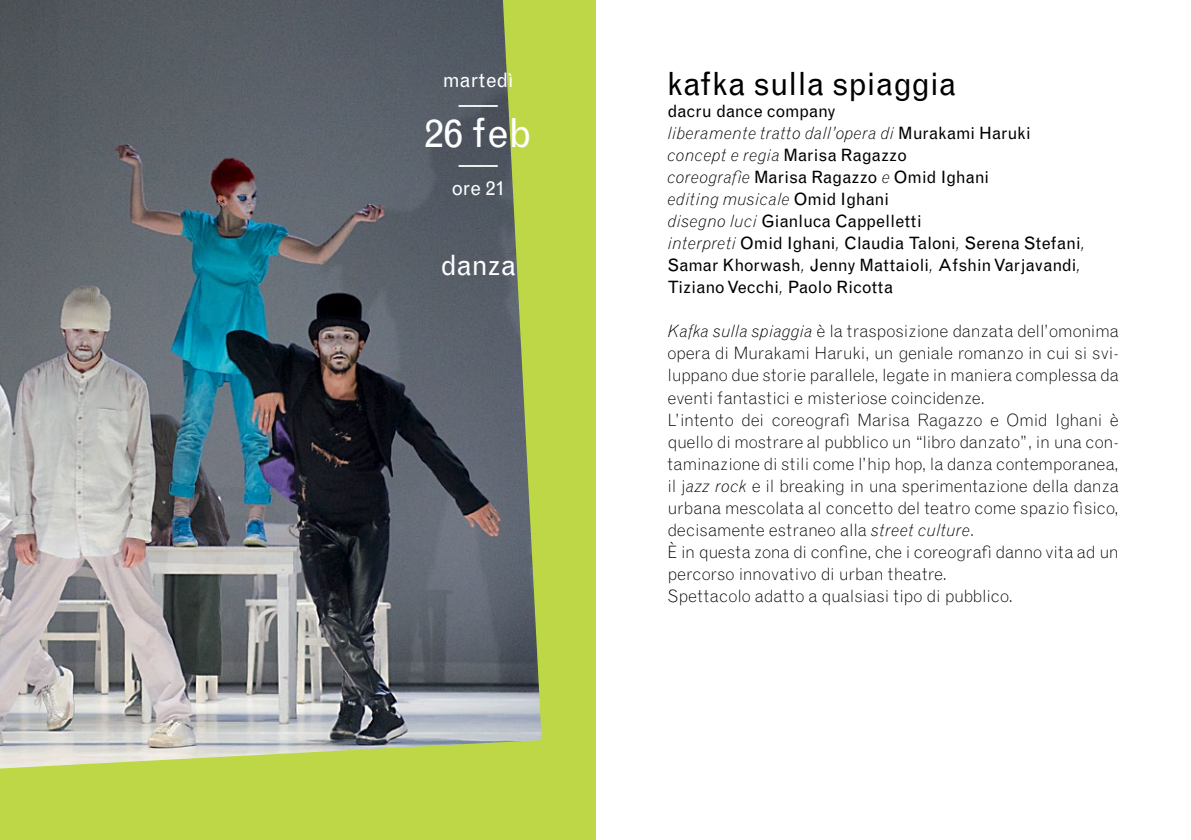
<style>
.page{position:relative;width:1191px;height:840px;background:#fff}
.page>*{position:absolute;margin:0;border:0;box-sizing:border-box;transform-origin:0 0}
.t1{font:40px "Grotesque MT Std";color:#fff}
.t2{font:32px "Grotesque MT Std";color:#000}
.t3{font:28px "Grotesque MT Std";letter-spacing:-.005em;color:#fff}
.t4{font:20px/24px "Grotesque MT Std";color:#fff;text-align:center}
.t5{font:300 17px/22px "Grotesque MT Std";letter-spacing:-.01em;color:#000}
.t6{font:17px/22px "Grotesque MT Std";letter-spacing:-.005em;color:#000}
.s1{font-weight:300;font-style:italic}
.s2{font-style:italic}
</style>
<div class="page">
<div style="left:0;top:0;width:595px;height:839px;background:#bed747"></div>
<img style="left:0;top:0;width:541px;height:768px">
<p class="t4" style="left:443px;top:68px;width:72px">martedì ––––</p>
<h1 class="t1" style="left:424px;top:109px;width:109px">26 feb</h1>
<p class="t4" style="left:451px;top:152px;width:55px">–––– ore 21</p>
<h3 class="t3" style="left:440px;top:248px;width:77px">danza</h3>
<h2 class="t2" style="left:667px;top:65px;width:290px">kafka sulla spiaggia</h2>
<p class="t6" style="left:667px;top:100px;width:419px">dacru dance company<br><span class="s1">liberamente tratto dall’opera di</span> Murakami Haruki <span class="s1">concept e regia</span> Marisa Ragazzo<br><span class="s1">coreografie</span> Marisa Ragazzo <span class="s1">e</span> Omid Ighani<br><span class="s1">editing musicale</span> Omid Ighani<br><span class="s1">disegno luci</span> Gianluca Cappelletti<br><span class="s1">interpreti</span> Omid Ighani<span class="s1">,</span> Claudia Taloni<span class="s1">,</span> Serena Stefani<span class="s1">, </span>Samar Khorwash<span class="s1">,</span> Jenny Mattaioli<span class="s1">,</span> Afshin Varjavandi<span class="s1">, </span>Tiziano Vecchi<span class="s1">,</span> Paolo Ricotta</p>
<p class="t5" style="left:667px;top:320px;width:453px"><span class="s2">Kafka sulla spiaggia</span> è la trasposizione danzata dell’omonima opera di Murakami Haruki, un geniale romanzo in cui si svi&shy;luppano due storie parallele, legate in maniera complessa da eventi fantastici e misteriose coincidenze.<br>L’intento dei coreografi Marisa Ragazzo e Omid Ighani è quello di mostrare al pubblico un “libro danzato”, in una con&shy;taminazione di stili come l’hip hop, la danza contemporanea, il j<span class="s2">azz rock</span> e il breaking in una sperimentazione della danza urbana mescolata al concetto del teatro come spazio fisico, decisamente estraneo alla <span class="s2">street culture</span>.<br>è in questa zona di confine, che i coreografi danno vita ad un percorso innovativo di urban theatre.<br>Spettacolo adatto a qualsiasi tipo di pubblico.</p>
</div>
